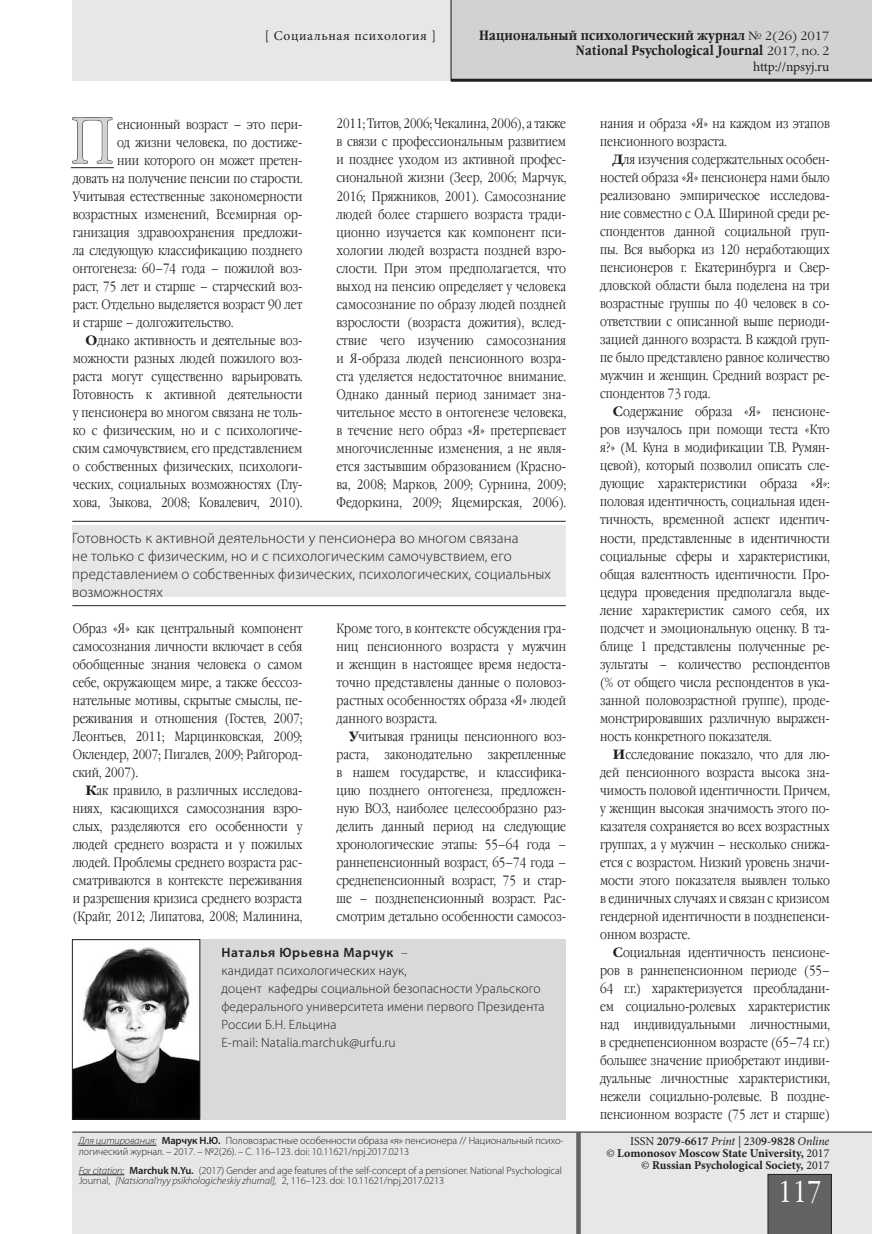
<style>
.page{position:relative;width:872px;height:1234px;background:#fff}
.page>*{position:absolute;margin:0;border:0;box-sizing:border-box;transform-origin:0 0}
.t1{font:64.95px "Garamond Narrow C";color:#d1d2d4}
.t2{font:30px "Garamond Narrow C";color:#fff}
.t3{font:300 15px/18px "Myriad Pro";letter-spacing:.01em;color:#231f20}
.t4{font:13.5px/18px "Garamond Narrow C";color:#231f20;text-align:justify}
.t5{font:300 13.5px/18px "Myriad Pro";letter-spacing:.01em;color:#231f20}
.t6{font:700 13.5px/15px "Garamond Narrow C";letter-spacing:.01em;color:#231f20;text-align:right}
.t7{font:13.5px "Minion Pro";letter-spacing:.045em;color:#231f20}
.t8{font:13.5px "Minion Pro";letter-spacing:-.015em;color:#231f20}
.t9{font:700 12px/12px "Minion Pro";color:#231f20;text-align:right}
.t10{font:300 10.5px/10.5px "Myriad Pro";letter-spacing:-.01em;color:#231f20}
.s1{font-family:"Garamond C";font-weight:400;font-size:12px}
.s2{font-family:"Garamond C";font-weight:700}
.s3{font-weight:600}
.s4{font-style:italic}
.s5{font-weight:400}
.s6{font-weight:400;font-style:italic}
</style>
<div class="page">
<div style="left:72px;top:0;width:800px;height:81px;background:#e6e7e9"></div>
<div style="left:451px;top:0;width:421px;height:81px;background:#d1d2d4"></div>
<div style="left:72px;top:1132px;width:800px;height:101px;background:#e6e7e9"></div>
<hr style="left:72px;top:1131px;width:800px;height:1px;background:#231f20">
<div style="left:767px;top:1173px;width:64px;height:60px;background:#636366"></div>
<hr style="left:451px;top:79px;width:421px;height:3px;background:#231f20">
<div style="left:576px;top:1131px;width:5px;height:102px;background:#636366"></div>
<hr style="left:451px;top:0;width:1px;height:81px;background:#231f20">
<div style="left:72px;top:1119px;width:23px;height:4px;border:2px solid #fff"></div>
<hr style="left:79px;top:1144px;width:78px;height:1px;background:#231f20">
<hr style="left:79px;top:1174px;width:45px;height:1px;background:#231f20">
<hr style="left:71px;top:167px;width:43px;height:1px;background:#231f20">
<svg style="left:72px;top:117px;width:41px;height:47px"></svg>
<div style="left:73px;top:939px;width:493px;height:180px;background:#d8d9db"></div>
<img style="left:74px;top:941px;width:124px;height:176px">
<div style="left:72px;top:939px;width:128px;height:180px;border:1px solid #231f20"></div>
<div style="left:72px;top:525px;width:494px;height:72px;background:#e6e7e9"></div>
<hr style="left:72px;top:521px;width:494px;height:1px;background:#231f20">
<hr style="left:72px;top:605px;width:494px;height:1px;background:#231f20">
<p class="t7" style="left:265px;top:26px;width:173px">[ Социальная психология ]</p>
<p class="t6" style="left:479px;top:28px;width:352px">Национальный психологический журнал <span class="s1">№ 2(26) 2017<br></span>National Psychological Journal <span class="s1">2017, no. 2</span></p>
<p class="t8" style="left:753px;top:57px;width:78px">http://npsyj.ru</p>
<h1 class="t1" style="left:71px;top:105px;width:44px">П</h1>
<p class="t4" style="left:117px;top:115px;width:187px">енсионный возраст – это пери-</p>
<p class="t4" style="left:117px;top:133px;width:187px">од жизни человека, по достиже-</p>
<p class="t4" style="left:117px;top:151px;width:187px">нии которого он может претен-</p>
<p class="t4" style="left:73px;top:169px;width:231px">довать на получение пенсии по старости.</p>
<p class="t4" style="left:73px;top:187px;width:231px">Учитывая естественные закономерности</p>
<p class="t4" style="left:73px;top:205px;width:231px">возрастных изменений, Всемирная ор-</p>
<p class="t4" style="left:73px;top:223px;width:231px">ганизация здравоохранения предложи-</p>
<p class="t4" style="left:73px;top:241px;width:231px">ла следующую классификацию позднего</p>
<p class="t4" style="left:73px;top:259px;width:231px">онтогенеза: 60–74 года – пожилой воз-</p>
<p class="t4" style="left:73px;top:277px;width:231px">раст, 75 лет и старше – старческий воз-</p>
<p class="t4" style="left:73px;top:295px;width:231px">раст. Отдельно выделяется возраст 90 лет</p>
<p class="t4" style="left:73px;top:313px;width:162px">и старше – долгожительство.</p>
<p class="t4" style="left:85px;top:331px;width:218px"><span class="s2">О</span>днако активность и деятельные воз-</p>
<p class="t4" style="left:73px;top:349px;width:231px">можности разных людей пожилого воз-</p>
<p class="t4" style="left:73px;top:367px;width:231px">раста могут существенно варьировать.</p>
<p class="t4" style="left:73px;top:385px;width:231px">Готовность к активной деятельности</p>
<p class="t4" style="left:73px;top:403px;width:231px">у пенсионера во многом связана не толь-</p>
<p class="t4" style="left:73px;top:421px;width:231px">ко с физическим, но и с психологиче-</p>
<p class="t4" style="left:73px;top:439px;width:231px">ским самочувствием, его представлением</p>
<p class="t4" style="left:73px;top:457px;width:231px">о собственных физических, психологи-</p>
<p class="t4" style="left:73px;top:475px;width:231px">ческих, социальных возможностях (Глу-</p>
<p class="t4" style="left:73px;top:493px;width:231px">хова, Зыкова, 2008; Ковалевич, 2010).</p>
<p class="t4" style="left:336px;top:115px;width:231px">2011; Титов, 2006; Чекалина, 2006), а также в связи с профессиональным развитием и позднее уходом из активной профес&shy;сиональной жизни (Зеер, 2006; Марчук, 2016; Пряжников, 2001). Самосознание людей более старшего возраста тради&shy;ционно изучается как компонент пси&shy;хологии людей возраста поздней взро&shy;слости. При этом предполагается, что выход на пенсию определяет у человека самосознание по образу людей поздней взрослости (возраста дожития), вслед&shy;ствие чего изучению самосознания и Я-образа людей пенсионного возра&shy;ста уделяется недостаточное внимание.<br>Однако данный период занимает зна&shy;чительное место в онтогенезе человека, в течение него образ «Я» претерпевает многочисленные изменения, а не явля&shy;ется застывшим образованием (Красно&shy;ва, 2008; Марков, 2009; Сурнина, 2009; Федоркина, 2009; Яцемирская, 2006).</p>
<p class="t3" style="left:72px;top:528px;width:480px">Готовность к активной деятельности у пенсионера во многом связана<br>не только с физическим, но и с психологическим самочувствием, его представлением о собственных физических, психологических, социальных возможностях</p>
<p class="t4" style="left:73px;top:619px;width:231px">Образ «Я» как центральный компонент самосознания личности включает в себя обобщенные знания человека о самом себе, окружающем мире, а также бессоз&shy;нательные мотивы, скрытые смыслы, пе&shy;реживания и отношения (Гостев, 2007; Леонтьев, 2011; Марцинковская, 2009; Оклендер, 2007; Пигалев, 2009; Райгород&shy;ский, 2007).</p>
<p class="t4" style="left:73px;top:781px;width:231px;text-indent:13px"><span class="s2">К</span>ак правило, в различных исследова&shy;ниях, касающихся самосознания взро&shy;слых, разделяются его особенности у людей среднего возраста и у пожилых людей. Проблемы среднего возраста рас&shy;сматриваются в контексте переживания и разрешения кризиса среднего возраста (Крайг, 2012; Липатова, 2008; Малинина,</p>
<p class="t4" style="left:336px;top:619px;width:231px">Кроме того, в контексте обсуждения гра&shy;ниц пенсионного возраста у мужчин и женщин в настоящее время недоста&shy;точно представлены данные о половоз&shy;растных особенностях образа «Я» людей данного возраста.</p>
<p class="t4" style="left:336px;top:727px;width:231px;text-indent:13px"><span class="s2">У</span>читывая границы пенсионного воз&shy;раста, законодательно закрепленные в нашем государстве, и классифика&shy;цию позднего онтогенеза, предложен&shy;ную ВОЗ, наиболее целесообразно раз&shy;делить данный период на следующие хронологические этапы: 55–64 года – раннепенсионный возраст, 65–74 года – среднепенсионный возраст, 75 и стар&shy;ше – позднепенсионный возраст. Рас&shy;смотрим детально особенности самосоз-</p>
<p class="t5" style="left:221px;top:943px;width:325px"><span class="s3">Наталья Юрьевна Марчук</span> –<br>кандидат психологических наук,<br>доцент кафедры социальной безопасности Уральского федерального университета имени первого Президента России Б.Н. Ельцина<br>E-mail: Natalia.marchuk@urfu.ru</p>
<p class="t10" style="left:79px;top:1134px;width:486px"><span class="s4">Для цитирования:</span> <span class="s3">Марчук Н.Ю.</span> Половозрастные особенности образа «я» пенсионера // Национальный психо&shy;логический журнал. – 2017. – №2(26). – С. 116–123. doi: 10.11621/npj.2017.0213</p>
<p class="t10" style="left:79px;top:1164px;width:485px"><span class="s4">For citation:</span> <span class="s3">Marchuk N.Yu.</span> (2017) Gender and age features of the self-concept of a pensioner. National Psychological<br>Journal, <span class="s4">[Natsional’nyy psikhologicheskiy zhurnal],</span> 2, 116–123. doi: 10.11621/npj.2017.0213</p>
<p class="t4" style="left:600px;top:115px;width:231px">нания и образа «Я» на каждом из этапов пенсионного возраста.</p>
<p class="t4" style="left:600px;top:151px;width:231px;text-indent:13px"><span class="s2">Д</span>ля изучения содержательных особен&shy;ностей образа «Я» пенсионера нами было реализовано эмпирическое исследова&shy;ние совместно с О.А. Шириной среди ре&shy;спондентов данной социальной груп&shy;пы. Вся выборка из 120 неработающих пенсионеров г. Екатеринбурга и Свер&shy;дловской области была поделена на три возрастные группы по 40 человек в со&shy;ответствии с описанной выше периоди&shy;зацией данного возраста. В каждой груп&shy;пе было представлено равное количество мужчин и женщин. Средний возраст ре&shy;спондентов 73 года.</p>
<p class="t4" style="left:600px;top:403px;width:231px;text-indent:13px"><span class="s2">С</span>одержание образа «Я» пенсионе&shy;ров изучалось при помощи теста «Кто я?» (М. Куна в модификации Т.В. Румян&shy;цевой), который позволил описать сле&shy;дующие характеристики образа «Я»: половая идентичность, социальная иден&shy;тичность, временной аспект идентич&shy;ности, представленные в идентичности социальные сферы и характеристики, общая валентность идентичности. Про&shy;цедура проведения предполагала выде&shy;ление характеристик самого себя, их подсчет и эмоциональную оценку. В та&shy;блице 1 представлены полученные ре&shy;зультаты – количество респондентов (% от общего числа респондентов в ука&shy;занной половозрастной группе), проде&shy;монстрировавших различную выражен&shy;ность конкретного показателя.</p>
<p class="t4" style="left:600px;top:745px;width:231px;text-indent:13px"><span class="s2">И</span>сследование показало, что для лю&shy;дей пенсионного возраста высока зна&shy;чимость половой идентичности. Причем, у женщин высокая значимость этого по&shy;казателя сохраняется во всех возрастных группах, а у мужчин – несколько снижа&shy;ется с возрастом. Низкий уровень значи&shy;мости этого показателя выявлен только в единичных случаях и связан с кризисом гендерной идентичности в позднепенси&shy;онном возрасте.</p>
<p class="t4" style="left:600px;top:943px;width:231px;text-indent:13px"><span class="s2">С</span>оциальная идентичность пенсионе&shy;ров в раннепенсионном периоде (55– 64 г.г.) характеризуется преобладани&shy;ем социально-ролевых характеристик над индивидуальными личностными, в среднепенсионном возрасте (65–74 г.г.) большее значение приобретают индиви&shy;дуальные личностные характеристики, нежели социально-ролевые. В поздне&shy;пенсионном возрасте (75 лет и старше)</p>
<p class="t9" style="left:606px;top:1134px;width:225px"><span class="s5">ISSN</span> <span class="s3">2079-6617</span> <span class="s6">Print</span> <span class="s5">| 230</span><span class="s3">9-9828</span> <span class="s6">Online<br>©</span> Lomonosov Moscow State University, <span class="s5">2017 ©</span> Russian Psychological Society, <span class="s5">2017</span></p>
<h2 class="t2" style="left:777px;top:1175px;width:45px">117</h2>
</div>
